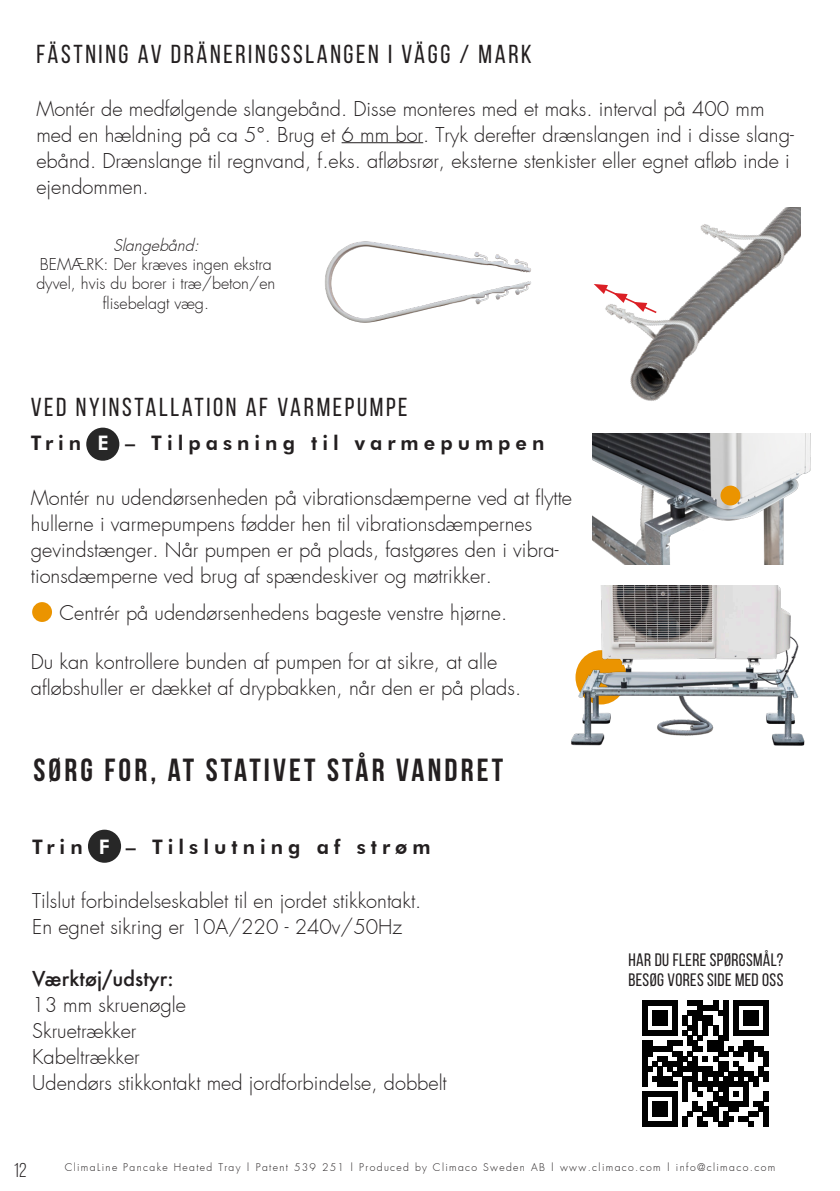
<style>
.page{position:relative;width:840px;height:1191px;background:#fff}
.page>*{position:absolute;margin:0;border:0;box-sizing:border-box;transform-origin:0 0}
.t1{font:32px "Bebas Neue";letter-spacing:.1em;color:#231f20}
.t2{font:26px "Bebas Neue";letter-spacing:.1em;color:#231f20}
.t3{font:300 20px/26px "Futura";color:#231f20}
.t4{font:800 20px "Futura BT";letter-spacing:.25em;color:#231f20}
.t5{font:500 20px "Futura";color:#231f20}
.t6{font:20px "Bebas Neue";color:#231f20}
.t7{font:18px/20px "Bebas Neue";letter-spacing:.02em;color:#231f20}
.t8{font:300 16px/19.2px "Futura";color:#231f20;text-align:center}
.t9{font:300 10.4px "Futura";letter-spacing:.13em;color:#231f20}
.s1{font-style:italic}
.s2{color:#fff}
</style>
<div class="page">
<div style="left:88px;top:829px;width:33px;height:33px;background:#272727;border-radius:50%"></div>
<img style="left:592px;top:433px;width:219px;height:131px">
<svg style="left:669px;top:526px;width:77px;height:39px"></svg>
<div style="left:86px;top:427px;width:33px;height:34px;background:#272727;border-radius:50%"></div>
<img style="left:325px;top:241px;width:206px;height:82px">
<div style="left:32px;top:602px;width:20px;height:20px;background:#eb9400;border-radius:50%"></div>
<div style="left:720px;top:485px;width:20px;height:20px;background:#eb9400;border-radius:50%"></div>
<hr style="left:341px;top:142px;width:82px;height:1px;background:#231f20">
<img style="left:610px;top:208px;width:190px;height:193px">
<svg style="left:594px;top:284px;width:64px;height:30px"></svg>
<svg style="left:642px;top:1000px;width:126px;height:127px"></svg>
<img style="left:571px;top:585px;width:234px;height:161px">
<p class="t2" style="left:36px;top:40px;width:496px">FÄSTNING AV DRÄNERINGSSLANGEN I VÄGG / MARK</p>
<p class="t3" style="left:36px;top:96px;width:758px">Montér de medfølgende slangebånd. Disse monteres med et maks. interval på 400 mm med en hældning på ca 5°. Brug et 6 mm bor. Tryk derefter drænslangen ind i disse slang&shy;ebånd. Drænslange til regnvand, f.eks. afløbsrør, eksterne stenkister eller egnet afløb inde i ejendommen.</p>
<p class="t8" style="left:36px;top:236px;width:240px"><span class="s1">Slangebånd:<br></span>BEMÆRK: Der kræves ingen ekstra dyvel, hvis du borer i træ/beton/en flisebelagt væg.</p>
<p class="t2" style="left:31px;top:393px;width:378px">VED NYINSTALLATION AF VARMEPUMPE</p>
<p class="t4" style="left:31px;top:431px;width:515px">Trin <span class="s2">E</span> – Tilpasning til varmepumpen</p>
<p class="t3" style="left:31px;top:485px;width:542px">Montér nu udendørsenheden på vibrationsdæmperne ved at flytte hullerne i varmepumpens fødder hen til vibrationsdæmpernes gevindstænger. Når pumpen er på plads, fastgøres den i vibra&shy;tionsdæmperne ved brug af spændeskiver og møtrikker.</p>
<p class="t3" style="left:59px;top:599px;width:449px">Centrér på udendørsenhedens bageste venstre hjørne.</p>
<p class="t3" style="left:31px;top:648px;width:491px">Du kan kontrollere bunden af pumpen for at sikre, at alle afløbshuller er dækket af drypbakken, når den er på plads.</p>
<p class="t1" style="left:33px;top:752px;width:471px">SØRG FOR, AT STATIVET STÅR VANDRET</p>
<p class="t4" style="left:32px;top:834px;width:399px">Trin <span class="s2">F</span> – Tilslutning af strøm</p>
<p class="t3" style="left:32px;top:888px;width:390px">Tilslut forbindelseskablet til en jordet stikkontakt.<br>En egnet sikring er 10A/220 - 240v/50Hz</p>
<p class="t5" style="left:32px;top:965px;width:143px">Værktøj/udstyr:</p>
<p class="t3" style="left:32px;top:992px;width:416px">13 mm skruenøgle<br>Skruetrækker<br>Kabeltrækker<br>Udendørs stikkontakt med jordforbindelse, dobbelt</p>
<p class="t7" style="left:628px;top:949px;width:156px">HAR DU FLERE SPØRGSMÅL?<br>BESØG VORES SIDE MED OSS</p>
<p class="t6" style="left:14px;top:1159px;width:15px">12</p>
<p class="t9" style="left:65px;top:1160px;width:711px">ClimaLine Pancake Heated Tray | Patent 539 251 | Produced by Climaco Sweden AB | www.climaco.com | info@climaco.com</p>
</div>
